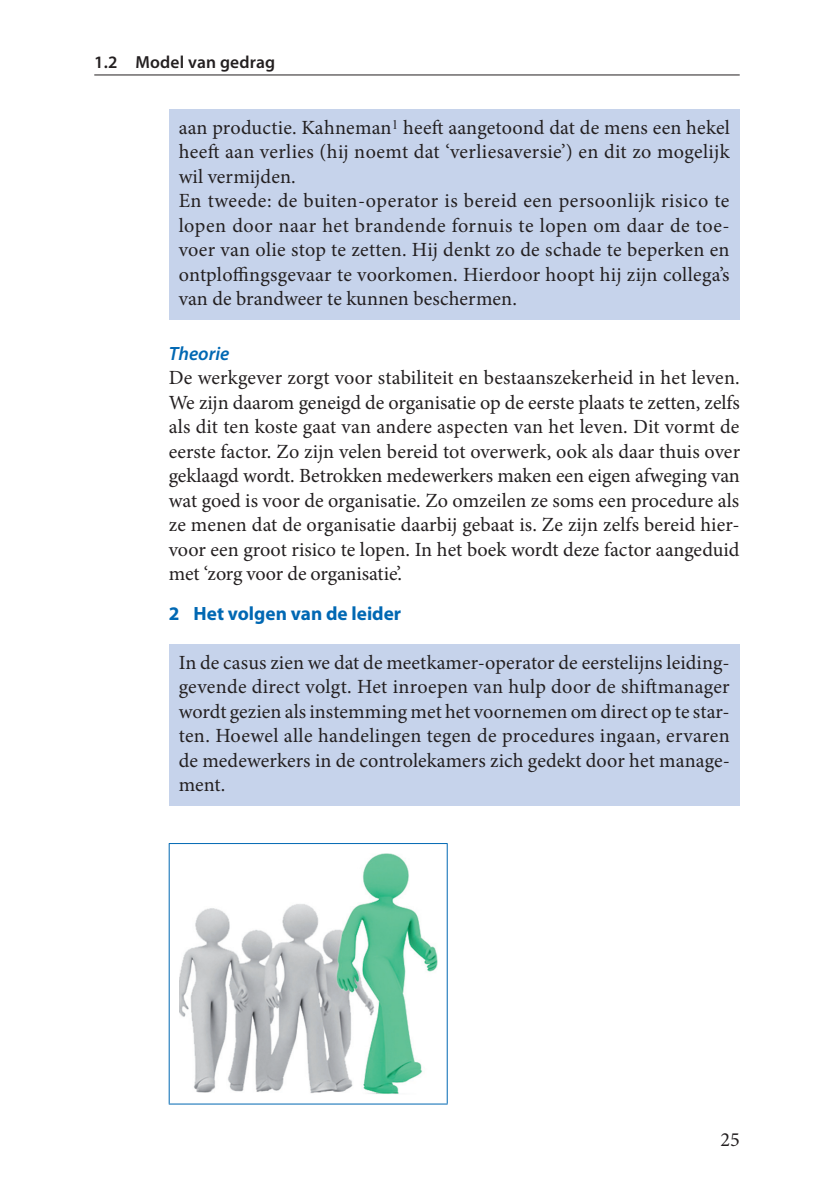
<style>
.page{position:relative;width:834px;height:1201px;background:#fff}
.page>*{position:absolute;margin:0;border:0;box-sizing:border-box;transform-origin:0 0}
.t1{font:20.12px/24.5px "Minion Pro";letter-spacing:.01em;color:#231f20;text-align:justify}
.t2{font:700 19.25px "Myriad Pro";color:#0168b3}
.t3{font:italic 600 19.25px "Myriad Pro";color:#0168b3}
.t4{font:600 17.5px "Myriad Pro";letter-spacing:.01em;color:#231f20}
</style>
<div class="page">
<hr style="left:94px;top:75px;width:645px;height:1px;background:#231f20">
<div style="left:169px;top:109px;width:570px;height:88px;background:#c6d3eb"></div>
<div style="left:169px;top:183px;width:570px;height:136px;background:#c6d3eb"></div>
<div style="left:169px;top:644px;width:570px;height:161px;background:#c6d3eb"></div>
<hr style="left:169px;top:843px;width:278px;height:1px;background:#0168b3">
<hr style="left:169px;top:844px;width:1px;height:259px;background:#0168b3">
<hr style="left:446px;top:844px;width:1px;height:259px;background:#0168b3">
<hr style="left:169px;top:1103px;width:278px;height:1px;background:#0168b3">
<img style="left:179px;top:853px;width:258px;height:241px">
<p class="t4" style="left:94px;top:55px;width:182px">1.2 Model van gedrag</p>
<p class="t1" style="left:179px;top:117px;width:552px;text-align:left">aan productie. Kahneman<sup>1</sup> heeft aangetoond dat de mens een hekel heeft aan verlies (hij noemt dat ‘verliesaversie’) en dit zo mogelijk wil vermijden.<br>En tweede: de buiten-operator is bereid een persoonlijk risico te lopen door naar het brandende fornuis te lopen om daar de toe&shy;voer van olie stop te zetten. Hij denkt zo de schade te beperken en ontploffingsgevaar te voorkomen. Hierdoor hoopt hij zijn collega’s van de brandweer te kunnen beschermen.</p>
<p class="t3" style="left:169px;top:346px;width:62px">Theorie</p>
<p class="t1" style="left:169px;top:367px;width:572px">De werkgever zorgt voor stabiliteit en bestaanszekerheid in het leven.<br>We zijn daarom geneigd de organisatie op de eerste plaats te zetten, zelfs als dit ten koste gaat van andere aspecten van het leven. Dit vormt de eerste factor. Zo zijn velen bereid tot overwerk, ook als daar thuis over geklaagd wordt. Betrokken medewerkers maken een eigen afweging van wat goed is voor de organisatie. Zo omzeilen ze soms een procedure als ze menen dat de organisatie daarbij gebaat is. Ze zijn zelfs bereid hier&shy;voor een groot risico te lopen. In het boek wordt deze factor aangeduid met ‘zorg voor de organisatie’.</p>
<p class="t2" style="left:169px;top:606px;width:234px">2 Het volgen van de leider</p>
<p class="t1" style="left:179px;top:652px;width:552px">In de casus zien we dat de meetkamer-operator de eerstelijns leiding&shy;gevende direct volgt. Het inroepen van hulp door de shiftmanager wordt gezien als instemming met het voornemen om direct op te star&shy;ten. Hoewel alle handelingen tegen de procedures ingaan, ervaren de medewerkers in de controlekamers zich gedekt door het manage - ment.</p>
<p class="t1" style="left:720px;top:1129px;width:21px">25</p>
</div>
